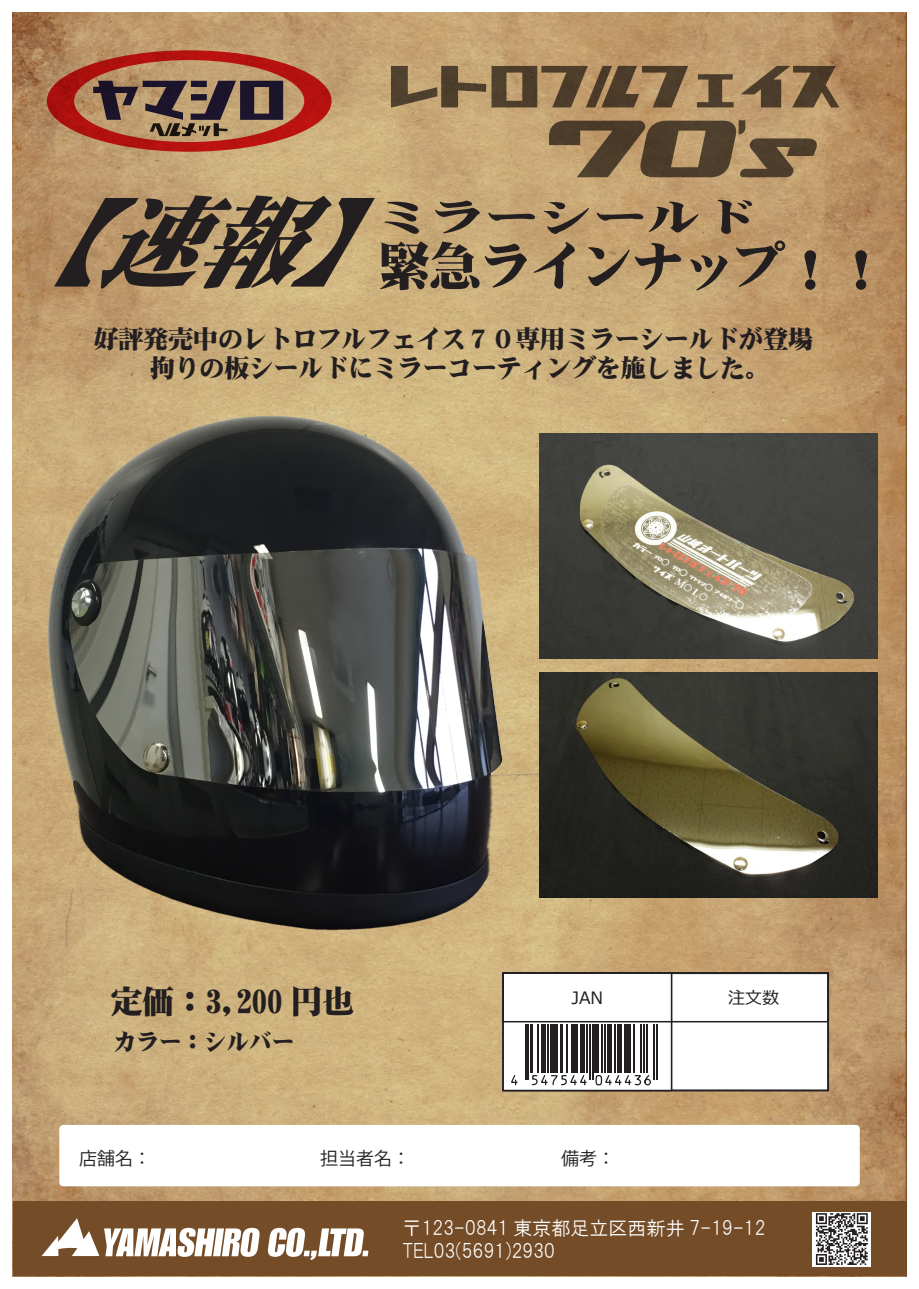
<style>
.page{position:relative;width:919px;height:1289px;background:#fff}
.page>*{position:absolute;margin:0;border:0;box-sizing:border-box;transform-origin:0 0}
.t1{font:32.4px "DF Mincho UB WIN RKSJ H";letter-spacing:-.025em;color:#231f20}
.t2{font:25.35px/29px "DF Mincho UB WIN RKSJ H";letter-spacing:-.025em;color:#231f20;text-align:center}
.t3{font:23.1px "DF Mincho UB WIN RKSJ H";letter-spacing:-.025em;color:#231f20}
.t4{font:19.5px/22.5px "HGS Gothic M";letter-spacing:-.025em;color:#fff}
.t5{font:18px "Koz Go Pr 6 N";color:#231f20}
.t6{font:17.1px "Meiryo";color:#231f20}
</style>
<div class="page">
<img style="left:13px;top:13px;width:893px;height:1188px">
<div style="left:13px;top:1201px;width:893px;height:75px;background:#744c27"></div>
<div style="left:812px;top:1211px;width:58px;height:55px;background:linear-gradient(to bottom,#fff,#fff)"></div>
<svg style="left:815px;top:1213px;width:52px;height:51px;background:#929090"></svg>
<svg style="left:42px;top:1218px;width:326px;height:41px"></svg>
<svg style="left:391px;top:66px;width:297px;height:42px;background:#846c4b"></svg>
<svg style="left:696px;top:74px;width:37px;height:33px"></svg>
<svg style="left:740px;top:66px;width:99px;height:41px;background:#856b4b"></svg>
<svg style="left:549px;top:120px;width:267px;height:57px;background:#81694a"></svg>
<svg style="left:47px;top:50px;width:284px;height:102px;background:#a2624b"></svg>
<div style="left:59px;top:1124px;width:800px;height:62px;background:#fff;border-radius:4px"></div>
<img style="left:28px;top:398px;width:510px;height:548px">
<div style="left:502px;top:972px;width:327px;height:119px;background:#fff;border:2px solid #231f20"></div>
<div style="left:502px;top:972px;width:170px;height:119px;background:#fff;border:1px solid #231f20"></div>
<div style="left:502px;top:972px;width:326px;height:50px;border:2px solid #231f20"></div>
<svg style="left:804px;top:250px;width:12px;height:40px"></svg>
<svg style="left:855px;top:250px;width:11px;height:40px"></svg>
<svg style="left:54px;top:195px;width:731px;height:95px;background:#957d5b"></svg>
<img style="left:539px;top:672px;width:338px;height:225px">
<img style="left:539px;top:433px;width:338px;height:225px">
<svg style="left:515px;top:1024px;width:143px;height:61px"></svg>
<hr style="left:525px;top:1024px;width:1px;height:55px;background:#231f20">
<hr style="left:527px;top:1024px;width:2px;height:55px;background:#231f20">
<hr style="left:530px;top:1024px;width:3px;height:48px;background:#231f20">
<hr style="left:537px;top:1024px;width:2px;height:48px;background:#231f20">
<hr style="left:541px;top:1024px;width:4px;height:48px;background:#231f20">
<hr style="left:547px;top:1024px;width:1px;height:48px;background:#231f20">
<hr style="left:550px;top:1024px;width:4px;height:48px;background:#231f20">
<hr style="left:555px;top:1024px;width:3px;height:48px;background:#231f20">
<hr style="left:559px;top:1024px;width:3px;height:48px;background:#231f20">
<hr style="left:566px;top:1024px;width:2px;height:48px;background:#231f20">
<hr style="left:571px;top:1024px;width:4px;height:48px;background:#231f20">
<hr style="left:576px;top:1024px;width:2px;height:48px;background:#231f20">
<div style="left:580px;top:1024px;width:5px;height:48px;background:#231f20"></div>
<hr style="left:586px;top:1024px;width:1px;height:48px;background:#231f20">
<hr style="left:589px;top:1024px;width:1px;height:55px;background:#231f20">
<hr style="left:591px;top:1024px;width:2px;height:55px;background:#231f20">
<hr style="left:594px;top:1024px;width:4px;height:48px;background:#231f20">
<hr style="left:601px;top:1024px;width:2px;height:48px;background:#231f20">
<hr style="left:604px;top:1024px;width:1px;height:48px;background:#231f20">
<hr style="left:607px;top:1024px;width:4px;height:48px;background:#231f20">
<hr style="left:614px;top:1024px;width:1px;height:48px;background:#231f20">
<hr style="left:617px;top:1024px;width:4px;height:48px;background:#231f20">
<hr style="left:624px;top:1024px;width:1px;height:48px;background:#231f20">
<div style="left:626px;top:1024px;width:5px;height:48px;background:#231f20"></div>
<hr style="left:633px;top:1024px;width:2px;height:48px;background:#231f20">
<hr style="left:640px;top:1024px;width:2px;height:48px;background:#231f20">
<hr style="left:643px;top:1024px;width:1px;height:48px;background:#231f20">
<hr style="left:646px;top:1024px;width:1px;height:48px;background:#231f20">
<hr style="left:653px;top:1024px;width:1px;height:55px;background:#231f20">
<hr style="left:656px;top:1024px;width:1px;height:55px;background:#231f20">
<svg style="left:511px;top:1073px;width:7px;height:11px"></svg>
<svg style="left:531px;top:1073px;width:56px;height:12px"></svg>
<svg style="left:594px;top:1073px;width:57px;height:12px"></svg>
<p class="t2" style="left:94px;top:324px;width:721px">好評発売中のレトロフルフェイス７０専用ミラーシールドが登場拘りの板シールドにミラーコーティングを施しました。</p>
<p class="t1" style="left:111px;top:985px;width:245px">定価：3,200 円也</p>
<p class="t3" style="left:113px;top:1030px;width:182px">カラー：シルバー</p>
<p class="t6" style="left:571px;top:986px;width:33px">JAN</p>
<p class="t6" style="left:728px;top:986px;width:53px">注文数</p>
<p class="t5" style="left:79px;top:1148px;width:73px">店舗名：</p>
<p class="t5" style="left:320px;top:1148px;width:92px">担当者名：</p>
<p class="t5" style="left:561px;top:1148px;width:55px">備考：</p>
<p class="t4" style="left:402px;top:1216px;width:365px">〒123-0841 東京都足立区西新井 7-19-12<br>TEL03(5691)2930</p>
</div>
